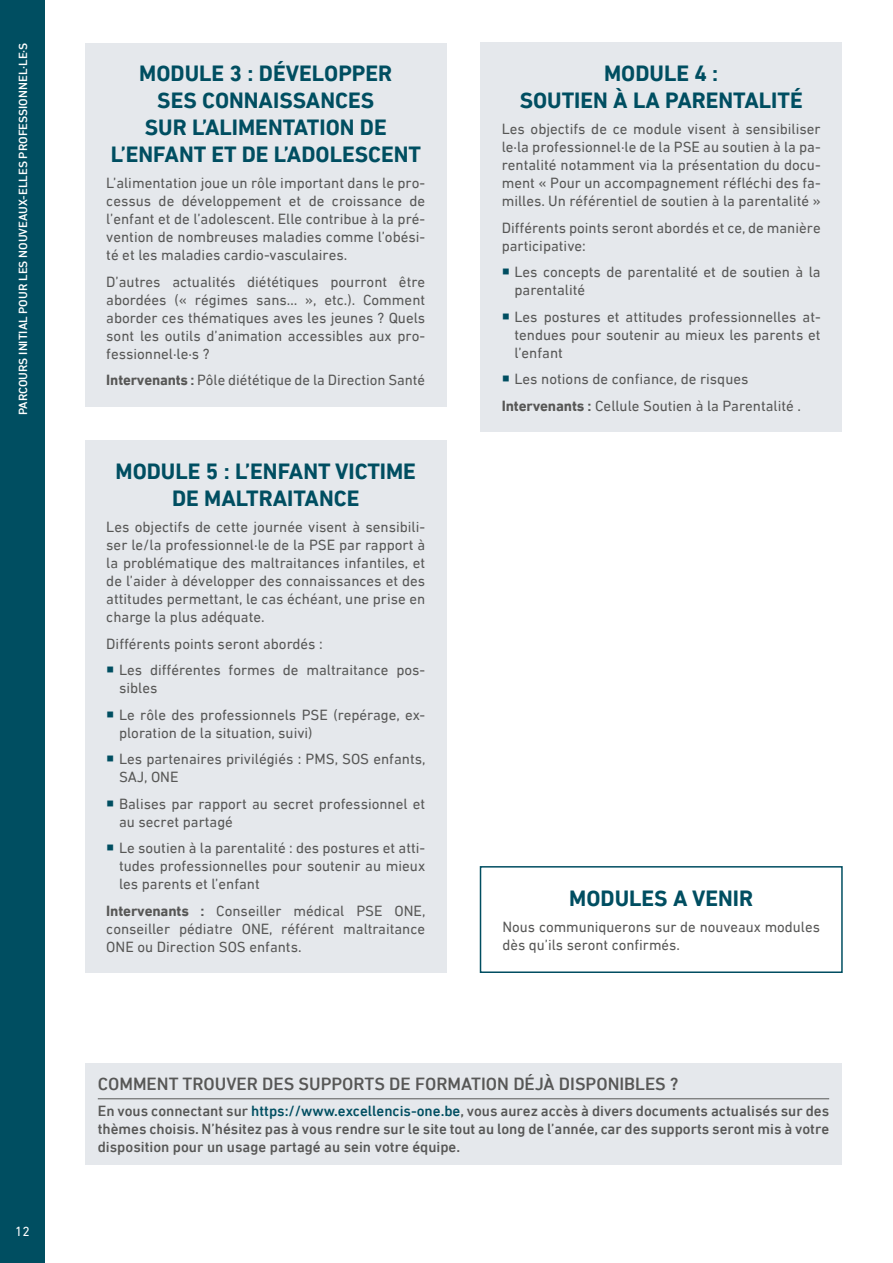
<style>
.page{position:relative;width:893px;height:1263px;background:#fff}
.page>*{position:absolute;margin:0;border:0;box-sizing:border-box;transform-origin:0 0}
.H2_-_titres_modules_partie_3{font:700 22.5px/27px "DIN Next LT Pro";color:#004e61;text-align:center}
.Texte_courant{font:500 18px "DIN Next LT Pro";color:#575756}
.Texte_courant-2{font:15px/18px "DIN Next LT Pro";color:#575756;text-align:justify}
.Texte_puce{font:15px/18px "DIN Next LT Pro";color:#575756}
.Texte_courant-3{font:500 15px/18px "DIN Next LT Pro";color:#575756;text-align:justify}
.t1{font:13.5px "DIN Next LT Pro";color:#fff}
.t2{font:500 12px "DIN Next LT Pro";color:#fff}
.s1{font-weight:700}
.s2{color:#004e61}
</style>
<div class="page">
<div style="left:0;top:0;width:45px;height:1263px;background:#004e61"></div>
<div style="left:85px;top:43px;width:361px;height:363px;background:#e5e8ec"></div>
<div style="left:480px;top:866px;width:363px;height:107px;border:2px solid #004e61"></div>
<div style="left:85px;top:440px;width:361px;height:533px;background:#e5e8ec"></div>
<div style="left:85px;top:1064px;width:757px;height:101px;background:#e5e8ec"></div>
<hr style="left:98px;top:1098px;width:731px;height:1px;background:#575756">
<div style="left:480px;top:43px;width:362px;height:389px;background:#e5e8ec"></div>
<p class="t2" style="left:16px;top:415px;width:374px;rotate:-90deg">PARCOURS INITIAL POUR LES NOUVEAUX-ELLES PROFESSIONNEL·LE·S</p>
<p class="t1" style="left:15px;top:1224px;width:16px">12</p>
<h2 class="H2_-_titres_modules_partie_3" style="left:111px;top:59px;width:312px">MODULE 3 : DÉVELOPPER<br>SES CONNAISSANCES<br>SUR L’ALIMENTATION DE<br>L’ENFANT ET DE L’ADOLESCENT</h2>
<p class="Texte_courant-2" style="left:106px;top:174px;width:320px">L’alimentation joue un rôle important dans le pro&shy;cessus de développement et de croissance de l’enfant et de l’adolescent. Elle contribue à la pré&shy;vention de nombreuses maladies comme l’obési&shy;té et les maladies cardio-vasculaires.</p>
<p class="Texte_courant-2" style="left:106px;top:272px;width:320px">D’autres actualités diététiques pourront être abordées (« régimes sans… », etc.). Comment aborder ces thématiques aves les jeunes ? Quels sont les outils d’animation accessibles aux pro&shy;fessionnel·le·s ?</p>
<p class="Texte_courant-2" style="left:106px;top:371px;width:320px"><span class="s1">Intervenants :</span> Pôle diététique de la Direction Santé</p>
<h2 class="H2_-_titres_modules_partie_3" style="left:115px;top:457px;width:302px">MODULE 5 : L’ENFANT VICTIME<br>DE MALTRAITANCE</h2>
<p class="Texte_courant-2" style="left:106px;top:518px;width:320px">Les objectifs de cette journée visent à sensibili&shy;ser le/la professionnel·le de la PSE par rapport à la problématique des maltraitances infantiles, et de l’aider à développer des connaissances et des attitudes permettant, le cas échéant, une prise en charge la plus adéquate.</p>
<p class="Texte_courant-2" style="left:106px;top:634px;width:218px">Différents points seront abordés :</p>
<p class="Texte_puce" style="left:119px;top:661px;width:308px">Les différentes formes de maltraitance pos&shy;sibles</p>
<p class="Texte_puce" style="left:119px;top:705px;width:308px">Le rôle des professionnels PSE (repérage, ex&shy;ploration de la situation, suivi)</p>
<p class="Texte_puce" style="left:119px;top:750px;width:308px">Les partenaires privilégiés : PMS, SOS enfants,<br>SAJ, ONE</p>
<p class="Texte_puce" style="left:119px;top:794px;width:308px">Balises par rapport au secret professionnel et au secret partagé</p>
<p class="Texte_puce" style="left:119px;top:839px;width:308px;text-align:justify">Le soutien à la parentalité : des postures et atti&shy;tudes professionnelles pour soutenir au mieux les parents et l’enfant</p>
<p class="Texte_courant-2" style="left:106px;top:901px;width:321px"><span class="s1">Intervenants :</span> Conseiller médical PSE ONE, conseiller pédiatre ONE, référent maltraitance ONE ou Direction SOS enfants.</p>
<h2 class="H2_-_titres_modules_partie_3" style="left:520px;top:59px;width:285px">MODULE 4 :<br>SOUTIEN À LA PARENTALITÉ</h2>
<p class="Texte_courant-2" style="left:502px;top:120px;width:320px">Les objectifs de ce module visent à sensibiliser le·la professionnel·le de la PSE au soutien à la pa&shy;rentalité notamment via la présentation du docu&shy;ment « Pour un accompagnement réfléchi des fa&shy;milles. Un référentiel de soutien à la parentalité »</p>
<p class="Texte_courant-2" style="left:502px;top:218px;width:320px">Différents points seront abordés et ce, de manière participative:</p>
<p class="Texte_puce" style="left:514px;top:263px;width:308px">Les concepts de parentalité et de soutien à la parentalité</p>
<p class="Texte_puce" style="left:514px;top:307px;width:308px;text-align:justify">Les postures et attitudes professionnelles at&shy;tendues pour soutenir au mieux les parents et l’enfant</p>
<p class="Texte_puce" style="left:514px;top:370px;width:235px">Les notions de confiance, de risques</p>
<p class="Texte_puce" style="left:502px;top:396px;width:301px"><span class="s1">Intervenants :</span> Cellule Soutien à la Parentalité .</p>
<h2 class="H2_-_titres_modules_partie_3" style="left:569px;top:884px;width:186px">MODULES A VENIR</h2>
<p class="Texte_courant-2" style="left:502px;top:918px;width:319px">Nous communiquerons sur de nouveaux modules dès qu’ils seront confirmés.</p>
<p class="Texte_courant" style="left:98px;top:1073px;width:582px">COMMENT TROUVER DES SUPPORTS DE FORMATION DÉJÀ DISPONIBLES ?</p>
<p class="Texte_courant-3" style="left:98px;top:1102px;width:733px">En vous connectant sur <span class="s2">https://www.excellencis-one.be</span>, vous aurez accès à divers documents actualisés sur des thèmes choisis. N’hésitez pas à vous rendre sur le site tout au long de l’année, car des supports seront mis à votre disposition pour un usage partagé au sein votre équipe.</p>
</div>
